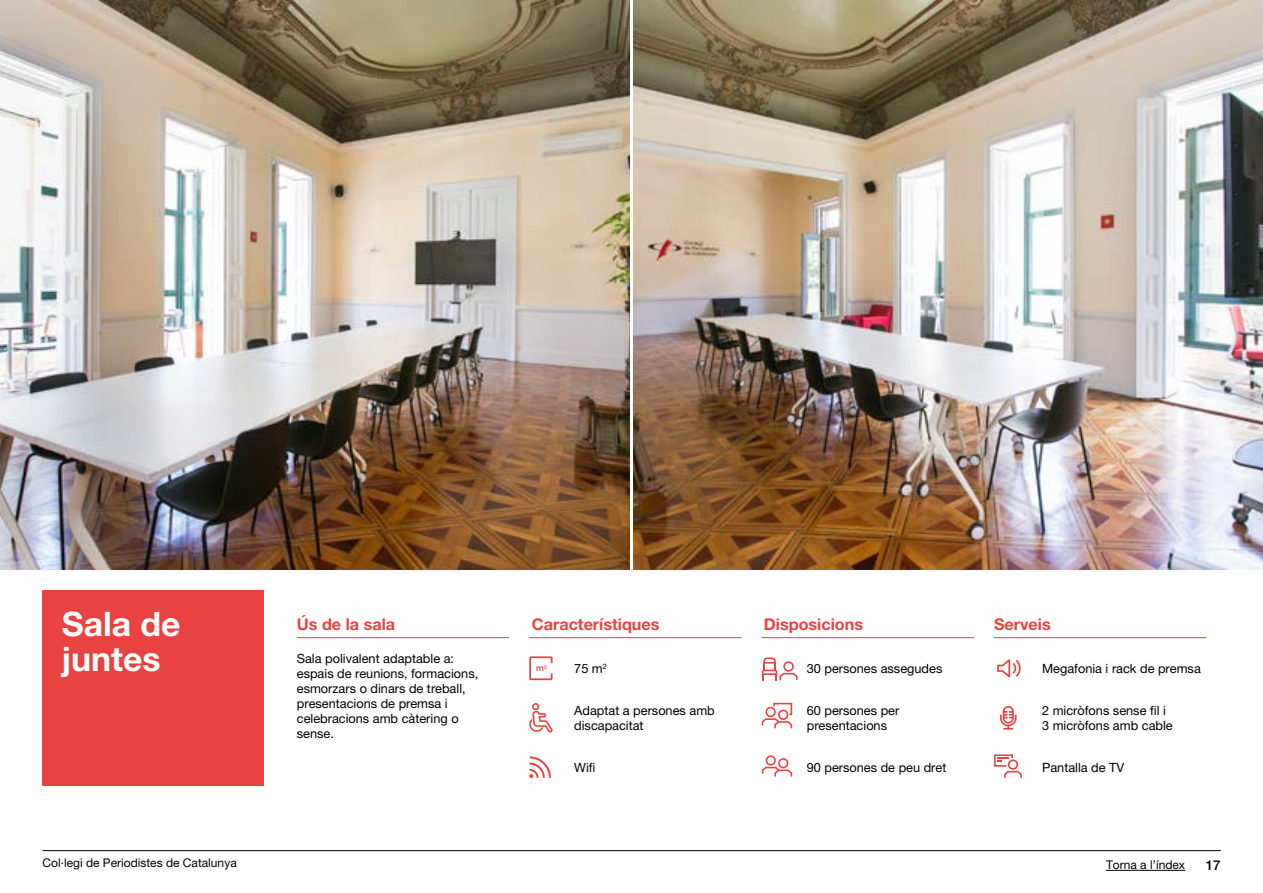
<style>
.page{position:relative;width:1263px;height:893px;background:#fff}
.page>*{position:absolute;margin:0;border:0;box-sizing:border-box;transform-origin:0 0}
.t1{font:700 33.75px/34.8px "Helvetica Neue LT Pro";color:#fff}
.t2{font:700 16.2px "Helvetica Neue LT Pro";color:#e84241}
.t3{font:500 13.5px "Helvetica Neue LT Pro";color:#000}
.t4{font:12.75px/15px "Helvetica Neue LT Pro";color:#000}
.t5{font:12px "Helvetica Neue LT Pro";color:#000}
.t6{font:500 8.85px "Helvetica Neue LT Pro";color:#e84241}
</style>
<div class="page">
<hr style="left:43px;top:850px;width:1178px;height:1px;background:#000">
<hr style="left:1106px;top:870px;width:79px;height:1px;background:#000">
<div style="left:43px;top:590px;width:221px;height:196px;background:#e84241"></div>
<img style="left:1px;top:0;width:1262px;height:570px">
<svg style="left:529px;top:703px;width:24px;height:29px"></svg>
<svg style="left:529px;top:656px;width:23px;height:24px"></svg>
<svg style="left:529px;top:756px;width:22px;height:22px"></svg>
<svg style="left:762px;top:657px;width:36px;height:23px"></svg>
<svg style="left:762px;top:755px;width:30px;height:22px"></svg>
<svg style="left:994px;top:754px;width:28px;height:24px"></svg>
<svg style="left:1000px;top:706px;width:17px;height:23px"></svg>
<svg style="left:997px;top:659px;width:24px;height:18px"></svg>
<svg style="left:762px;top:703px;width:30px;height:25px"></svg>
<hr style="left:297px;top:637px;width:212px;height:1px;background:#e84241">
<hr style="left:529px;top:637px;width:212px;height:1px;background:#e84241">
<hr style="left:762px;top:637px;width:212px;height:1px;background:#e84241">
<hr style="left:994px;top:637px;width:212px;height:1px;background:#e84241">
<hr style="left:630px;top:0;width:3px;height:590px;background:#fff">
<h1 class="t1" style="left:62px;top:606px;width:120px">Sala de juntes</h1>
<p class="t2" style="left:297px;top:614px;width:100px">Ús de la sala</p>
<p class="t2" style="left:532px;top:614px;width:129px">Característiques</p>
<p class="t2" style="left:764px;top:614px;width:101px">Disposicions</p>
<p class="t2" style="left:994px;top:614px;width:58px">Serveis</p>
<p class="t4" style="left:297px;top:651px;width:183px">Sala polivalent adaptable a: espais de reunions, formacions, esmorzars o dinars de treball, presentacions de premsa i celebracions amb càtering o sense.</p>
<p class="t4" style="left:574px;top:661px;width:34px">75 m<sup>2</sup></p>
<p class="t4" style="left:807px;top:661px;width:137px">30 persones assegudes</p>
<p class="t4" style="left:1042px;top:661px;width:160px">Megafonia i rack de premsa</p>
<p class="t6" style="left:536px;top:663px;width:12px">m<sup>2</sup></p>
<p class="t4" style="left:1042px;top:703px;width:132px">2 micròfons sense fil i<br>3 micròfons amb cable</p>
<p class="t4" style="left:574px;top:703px;width:142px">Adaptat a persones amb discapacitat</p>
<p class="t4" style="left:807px;top:703px;width:94px">60 persones per presentacions</p>
<p class="t4" style="left:807px;top:759px;width:141px">90 persones de peu dret</p>
<p class="t4" style="left:574px;top:759px;width:23px">Wifi</p>
<p class="t4" style="left:1042px;top:759px;width:84px">Pantalla de TV</p>
<p class="t5" style="left:43px;top:855px;width:196px">Col·legi de Periodistes de Catalunya</p>
<p class="t5" style="left:1106px;top:858px;width:81px">Torna a l’índex</p>
<p class="t3" style="left:1206px;top:857px;width:17px">17</p>
</div>
